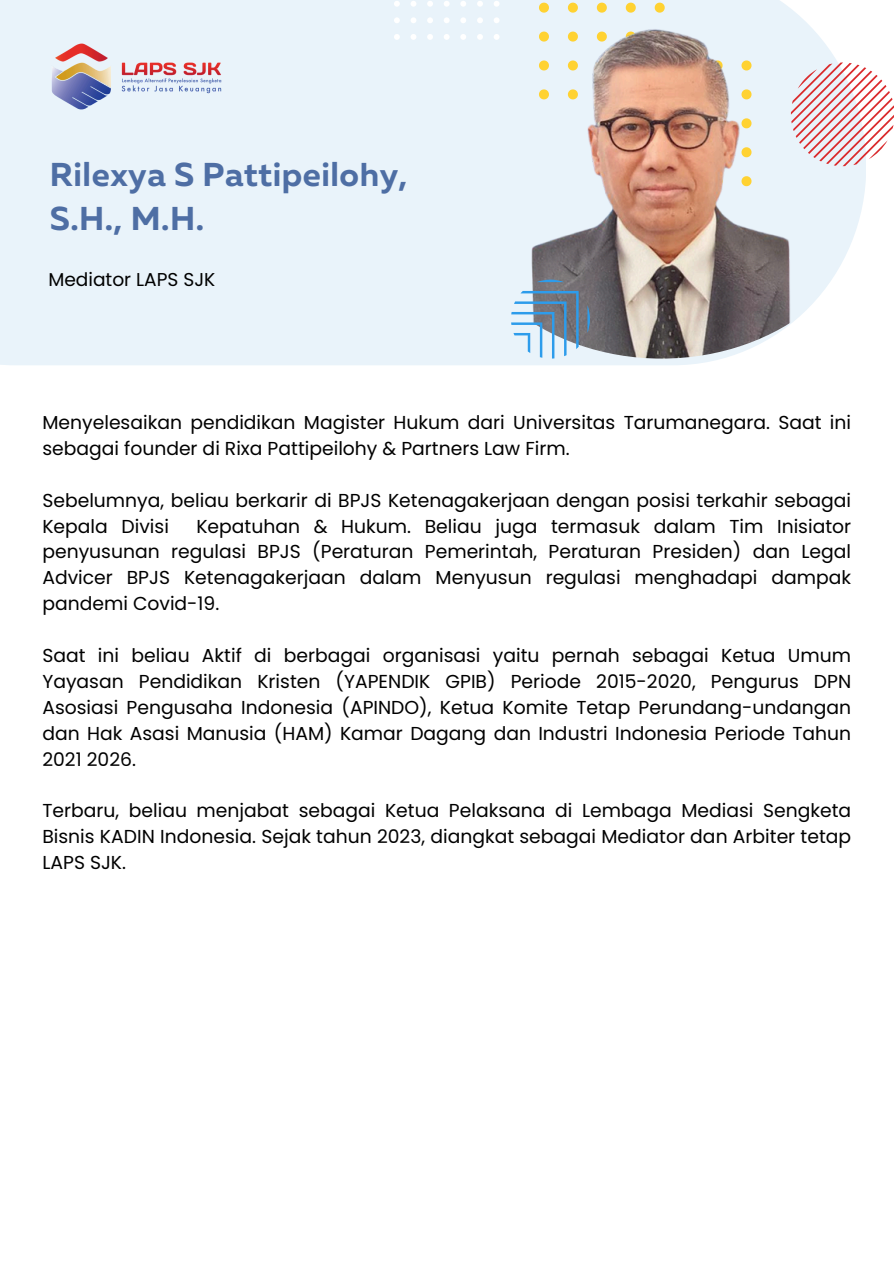
<style>
.page{position:relative;width:894px;height:1264px;background:#fff}
.page>*{position:absolute;margin:0;border:0;box-sizing:border-box;transform-origin:0 0}
.t1{font:700 33px/43.8px "Muller";letter-spacing:.015em;color:#4e6ea4}
.t2{font:18.75px/25.8px "Poppins";color:#000;text-align:justify}
.t3{font:18.6px "Poppins";color:#000}
</style>
<div class="page">
<div style="left:0;top:0;width:837px;height:365px;background:#e9f3fa"></div>
<svg style="left:460px;top:1px;width:6px;height:6px"></svg>
<svg style="left:477px;top:1px;width:6px;height:6px"></svg>
<svg style="left:493px;top:1px;width:6px;height:6px"></svg>
<svg style="left:443px;top:1px;width:6px;height:6px"></svg>
<svg style="left:427px;top:1px;width:6px;height:6px"></svg>
<svg style="left:460px;top:17px;width:6px;height:6px"></svg>
<svg style="left:477px;top:17px;width:6px;height:6px"></svg>
<svg style="left:493px;top:17px;width:6px;height:6px"></svg>
<svg style="left:443px;top:17px;width:6px;height:6px"></svg>
<svg style="left:427px;top:17px;width:6px;height:6px"></svg>
<svg style="left:460px;top:34px;width:6px;height:6px"></svg>
<svg style="left:477px;top:34px;width:6px;height:6px"></svg>
<svg style="left:493px;top:34px;width:6px;height:6px"></svg>
<svg style="left:443px;top:34px;width:6px;height:6px"></svg>
<svg style="left:427px;top:34px;width:6px;height:6px"></svg>
<svg style="left:410px;top:1px;width:6px;height:6px"></svg>
<svg style="left:394px;top:1px;width:6px;height:6px"></svg>
<svg style="left:410px;top:17px;width:6px;height:6px"></svg>
<svg style="left:394px;top:17px;width:6px;height:6px"></svg>
<svg style="left:410px;top:34px;width:6px;height:6px"></svg>
<svg style="left:394px;top:34px;width:6px;height:6px"></svg>
<img style="left:29px;top:0;width:217px;height:153px">
<svg style="left:539px;top:3px;width:10px;height:10px"></svg>
<svg style="left:567px;top:3px;width:10px;height:10px"></svg>
<svg style="left:596px;top:3px;width:10px;height:5px"></svg>
<img style="left:446px;top:0;width:430px;height:358px;border-radius:50%">
<svg style="left:790px;top:62px;width:103px;height:104px"></svg>
<svg style="left:536px;top:280px;width:28px;height:2px"></svg>
<svg style="left:511px;top:291px;width:67px;height:67px;background:#9cb6cb"></svg>
<svg style="left:587px;top:305px;width:2px;height:28px"></svg>
<p class="t1" style="left:50px;top:155px;width:359px">Rilexya S Pattipeilohy,<br>S.H., M.H.</p>
<p class="t3" style="left:48px;top:266px;width:168px">Mediator LAPS SJK</p>
<p class="t2" style="left:42px;top:409px;width:810px">Menyelesaikan pendidikan Magister Hukum dari Universitas Tarumanegara. Saat ini sebagai founder di Rixa Pattipeilohy &amp; Partners Law Firm.</p>
<p class="t2" style="left:42px;top:487px;width:810px">Sebelumnya, beliau berkarir di BPJS Ketenagakerjaan dengan posisi terkahir sebagai<br>Kepala Divisi</p>
<p class="t2" style="left:42px;top:513px;width:810px;text-indent:154px">Kepatuhan &amp; Hukum. Beliau juga termasuk dalam Tim Inisiator penyusunan regulasi BPJS (Peraturan Pemerintah, Peraturan Presiden) dan Legal Advicer BPJS Ketenagakerjaan dalam Menyusun regulasi menghadapi dampak pandemi Covid-19.</p>
<p class="t2" style="left:42px;top:642px;width:810px">Saat ini beliau Aktif di berbagai organisasi yaitu pernah sebagai Ketua Umum Yayasan Pendidikan Kristen (YAPENDIK GPIB) Periode 2015-2020, Pengurus DPN Asosiasi Pengusaha Indonesia (APINDO), Ketua Komite Tetap Perundang-undangan dan Hak Asasi Manusia (HAM) Kamar Dagang dan Industri Indonesia Periode Tahun 2021 2026.</p>
<p class="t2" style="left:42px;top:797px;width:810px">Terbaru, beliau menjabat sebagai Ketua Pelaksana di Lembaga Mediasi Sengketa Bisnis KADIN Indonesia. Sejak tahun 2023, diangkat sebagai Mediator dan Arbiter tetap LAPS SJK.</p>
</div>
